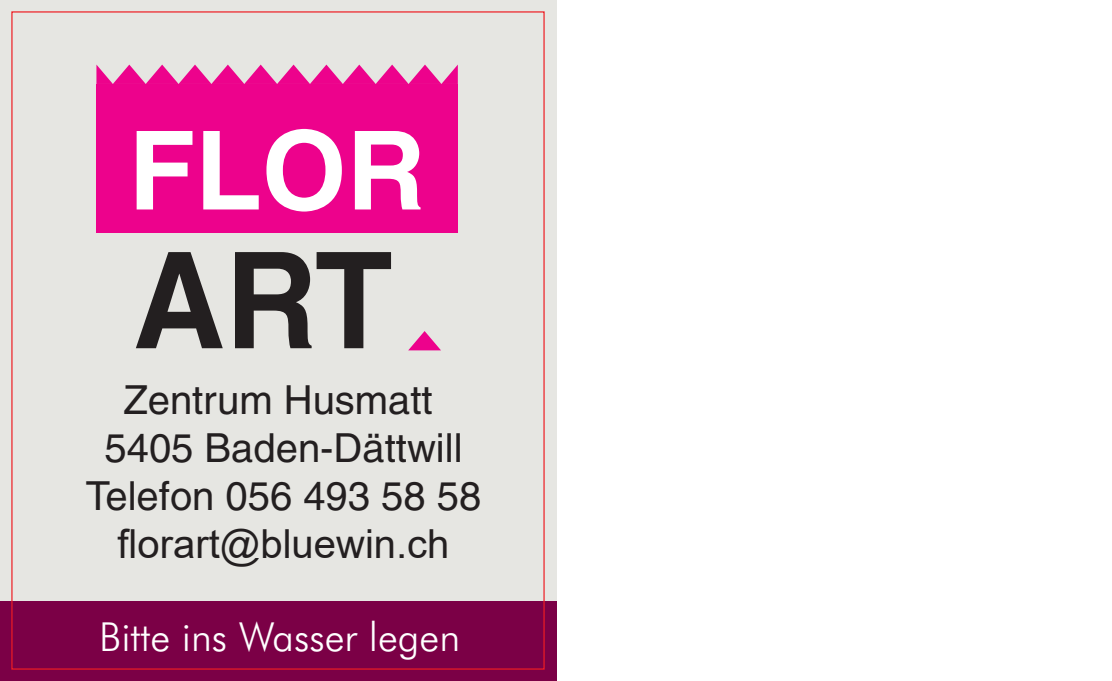
<style>
.page{position:relative;width:1112px;height:681px;background:#fff}
.page>*{position:absolute;margin:0;border:0;box-sizing:border-box;transform-origin:0 0}
.t1{font:700 133.6px "Helvetica";color:#231f20;scale:.95 1}
.t2{font:700 109.2px "Helvetica";color:#fff}
.t3{font:40px/48px "Helvetica";color:#231f20;text-align:center}
.t4{font:300 40px "Futura BT";color:#fff}
.t5{font:40px "Arial";color:#231f20}
</style>
<div class="page">
<div style="left:0;top:0;width:556px;height:680px;background:#e6e6e2"></div>
<div style="left:0;top:601px;width:556px;height:79px;background:#7b0046"></div>
<div style="left:96px;top:84px;width:362px;height:148px;background:#ed028c"></div>
<svg style="left:96px;top:65px;width:362px;height:19px"></svg>
<svg style="left:408px;top:331px;width:33px;height:19px"></svg>
<h2 class="t2" style="left:128px;top:104px;width:298px">FLOR</h2>
<h1 class="t1" style="left:133px;top:219px;width:274px">ART</h1>
<p class="t3" style="left:86px;top:375px;width:397px">Zentrum Husmatt<br>5405 Baden-Dättwill<br>Telefon 056 493 58 58</p>
<p class="t5" style="left:117px;top:516px;width:333px">florart@bluewin.ch</p>
<p class="t4" style="left:99px;top:611px;width:362px">Bitte ins Wasser legen</p>
</div>
